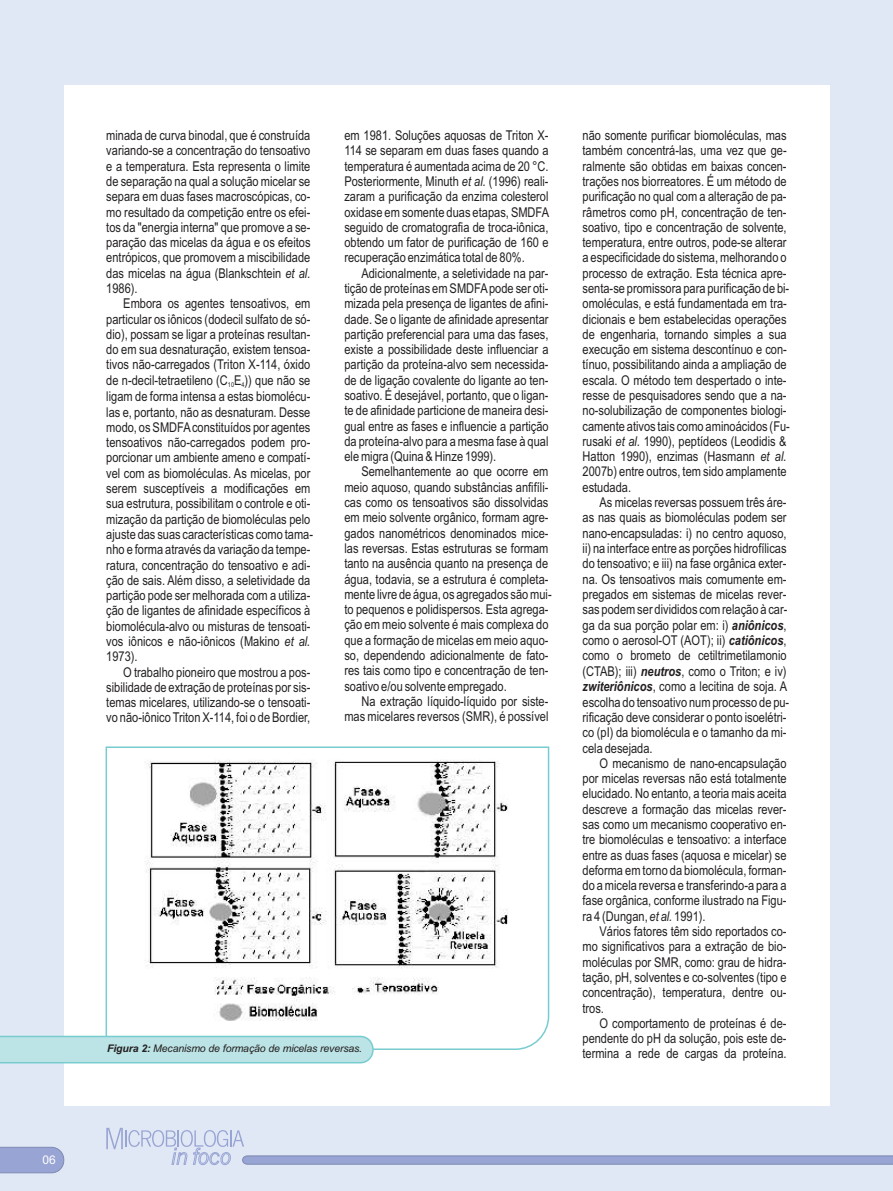
<style>
.page{position:relative;width:893px;height:1191px;background:#e1e8f5}
.page>*{position:absolute;margin:0;border:0;box-sizing:border-box;transform-origin:0 0}
.t1{font:13.5px/15.3px "Arial Narrow";color:#231f20;text-align:justify}
.t2{font:12px "Arial";color:#fff}
.t3{font:italic 10.5px "Arial";letter-spacing:-.015em;color:#231f20}
.t4{font:6.75px "Arial Narrow";color:#231f20}
.s1{font-style:italic}
.s2{font-weight:700}
.s3{font-weight:700;font-style:italic}
</style>
<div class="page">
<div style="left:64px;top:85px;width:765px;height:1021px;background:#fff"></div>
<svg style="left:106px;top:1127px;width:787px;height:38px"></svg>
<svg style="left:0;top:1146px;width:64px;height:27px;background:#9ba6d2"></svg>
<svg style="left:105px;top:746px;width:445px;height:304px"></svg>
<svg style="left:0;top:1035px;width:374px;height:29px;background:#b7e1e3"></svg>
<p class="t2" style="left:43px;top:1155px;width:15px">06</p>
<p class="t1" style="left:106px;top:129px;width:206px">minada de curva binodal, que é construída variando-se a concentração do tensoativo e a temperatura. Esta representa o limite de separação na qual a solução micelar se separa em duas fases macroscópicas, co&shy;mo resultado da competição entre os efei&shy;tos da "energia interna" que promove a se&shy;paração das micelas da água e os efeitos entrópicos, que promovem a miscibilidade das micelas na água (Blankschtein <span class="s1">et al.<br></span>1986).</p>
<p class="t1" style="left:106px;top:297px;width:206px;text-indent:17px">Embora os agentes tensoativos, em particular os iônicos (dodecil sulfato de só&shy;dio), possam se ligar a proteínas resultan&shy;do em sua desnaturação, existem tensoa&shy;tivos não-carregados (Triton X-114, óxido de n-decil-tetraetileno (C E )) que não se</p>
<p class="t4" style="left:228px;top:382px;width:18px">10 4</p>
<p class="t1" style="left:106px;top:390px;width:208px;text-align:left">ligam de forma intensa a estas biomolécu&shy;las e, portanto, não as desnaturam. Desse modo, os SMDFAconstituídos por agentes tensoativos não-carregados podem pro&shy;porcionar um ambiente ameno e compatí&shy;vel com as biomoléculas. As micelas, por serem susceptíveis a modificações em sua estrutura, possibilitam o controle e oti&shy;mização da partição de biomoléculas pelo ajuste das suas características como tama&shy;nho e forma através da variação da tempe&shy;ratura, concentração do tensoativo e adi&shy;ção de sais. Além disso, a seletividade da partição pode ser melhorada com a utiliza&shy;ção de ligantes de afinidade específicos à biomolécula-alvo ou misturas de tensoati&shy;vos iônicos e não-iônicos (Makino <span class="s1">et al.<br></span>1973).</p>
<p class="t1" style="left:106px;top:665px;width:206px;text-indent:17px">O trabalho pioneiro que mostrou a pos&shy;sibilidade de extração de proteínas por sis&shy;temas micelares, utilizando-se o tensoati&shy;vo não-iônico Triton X-114, foi o de Bordier,</p>
<p class="t1" style="left:344px;top:129px;width:206px">em 1981. Soluções aquosas de Triton X-114 se separam em duas fases quando a temperatura é aumentada acima de 20 °C.<br>Posteriormente, Minuth <span class="s1">et al.</span> (1996) reali&shy;zaram a purificação da enzima colesterol oxidase em somente duas etapas, SMDFA seguido de cromatografia de troca-iônica, obtendo um fator de purificação de 160 e recuperação enzimática total de 80%.</p>
<p class="t1" style="left:344px;top:266px;width:206px;text-indent:17px">Adicionalmente, a seletividade na par&shy;tição de proteínas em SMDFApode ser oti&shy;mizada pela presença de ligantes de afini&shy;dade. Se o ligante de afinidade apresentar partição preferencial para uma das fases, existe a possibilidade deste influenciar a partição da proteína-alvo sem necessida&shy;de de ligação covalente do ligante ao ten&shy;soativo. É desejável, portanto, que o ligan&shy;te de afinidade particione de maneira desi&shy;gual entre as fases e influencie a partição da proteína-alvo para a mesma fase à qual ele migra (Quina &amp; Hinze 1999).</p>
<p class="t1" style="left:344px;top:465px;width:209px;text-align:left;text-indent:17px">Semelhantemente ao que ocorre em meio aquoso, quando substâncias anfifíli&shy;cas como os tensoativos são dissolvidas em meio solvente orgânico, formam agre&shy;gados nanométricos denominados mice&shy;las reversas. Estas estruturas se formam tanto na ausência quanto na presença de água, todavia, se a estrutura é completa&shy;mente livre de água, os agregados são mui&shy;to pequenos e polidispersos. Esta agrega&shy;ção em meio solvente é mais complexa do que a formação de micelas em meio aquo&shy;so, dependendo adicionalmente de fato&shy;res tais como tipo e concentração de ten&shy;soativo e/ou solvente empregado.</p>
<p class="t1" style="left:344px;top:694px;width:206px;text-align:right">Na extração líquido-líquido por siste&shy;mas micelares reversos (SMR), é possível</p>
<p class="t3" style="left:107px;top:1044px;width:256px"><span class="s2">Figura 2:</span> Mecanismo de formação de micelas reversas.</p>
<p class="t1" style="left:582px;top:129px;width:209px;text-align:left">não somente purificar biomoléculas, mas também concentrá-las, uma vez que ge&shy;ralmente são obtidas em baixas concen&shy;trações nos biorreatores. É um método de purificação no qual com a alteração de pa&shy;râmetros como pH, concentração de ten&shy;soativo, tipo e concentração de solvente, temperatura, entre outros, pode-se alterar a especificidade do sistema, melhorando o processo de extração. Esta técnica apre&shy;senta-se promissora para purificação de bi&shy;omoléculas, e está fundamentada em tra&shy;dicionais e bem estabelecidas operações de engenharia, tornando simples a sua execução em sistema descontínuo e con&shy;tínuo, possibilitando ainda a ampliação de escala. O método tem despertado o inte&shy;resse de pesquisadores sendo que a na&shy;no-solubilização de componentes biologi&shy;camente ativos tais como aminoácidos (Fu&shy;rusaki <span class="s1">et al.</span> 1990), peptídeos (Leodidis &amp; Hatton 1990), enzimas (Hasmann <span class="s1">et al.<br></span>2007b) entre outros, tem sido amplamente estudada.</p>
<p class="t1" style="left:582px;top:496px;width:208px;text-align:left;text-indent:17px">As micelas reversas possuem três áre&shy;as nas quais as biomoléculas podem ser nano-encapsuladas: i) no centro aquoso, ii) na interface entre as porções hidrofílicas do tensoativo; e iii) na fase orgânica exter&shy;na. Os tensoativos mais comumente em&shy;pregados em sistemas de micelas rever&shy;sas podem ser divididos com relação à car&shy;ga da sua porção polar em: i) <span class="s3">aniônicos</span>, como o aerosol-OT (AOT); ii) <span class="s3">catiônicos</span>, como o brometo de cetiltrimetilamonio (CTAB); iii) <span class="s3">neutros</span>, como o Triton; e iv) <span class="s3">zwiteriônicos</span>, como a lecitina de soja. A escolha do tensoativo num processo de pu&shy;rificação deve considerar o ponto isoelétri&shy;co (pI) da biomolécula e o tamanho da mi&shy;cela desejada.</p>
<p class="t1" style="left:582px;top:756px;width:206px;text-indent:17px">O mecanismo de nano-encapsulação por micelas reversas não está totalmente elucidado. No entanto, a teoria mais aceita descreve a formação das micelas rever&shy;sas como um mecanismo cooperativo en&shy;tre biomoléculas e tensoativo: a interface entre as duas fases (aquosa e micelar) se deforma em torno da biomolécula, forman&shy;do a micela reversa e transferindo-a para a fase orgânica, conforme ilustrado na Figu&shy;ra 4 (Dungan, <span class="s1">et al.</span> 1991).</p>
<p class="t1" style="left:582px;top:925px;width:206px;text-indent:17px">Vários fatores têm sido reportados co&shy;mo significativos para a extração de bio&shy;moléculas por SMR, como: grau de hidra&shy;tação, pH, solventes e co-solventes (tipo e concentração), temperatura, dentre ou&shy;tros.</p>
<p class="t1" style="left:582px;top:1016px;width:206px;text-indent:17px">O comportamento de proteínas é de&shy;pendente do pH da solução, pois este de&shy;termina a rede de cargas da proteína.</p>
</div>
